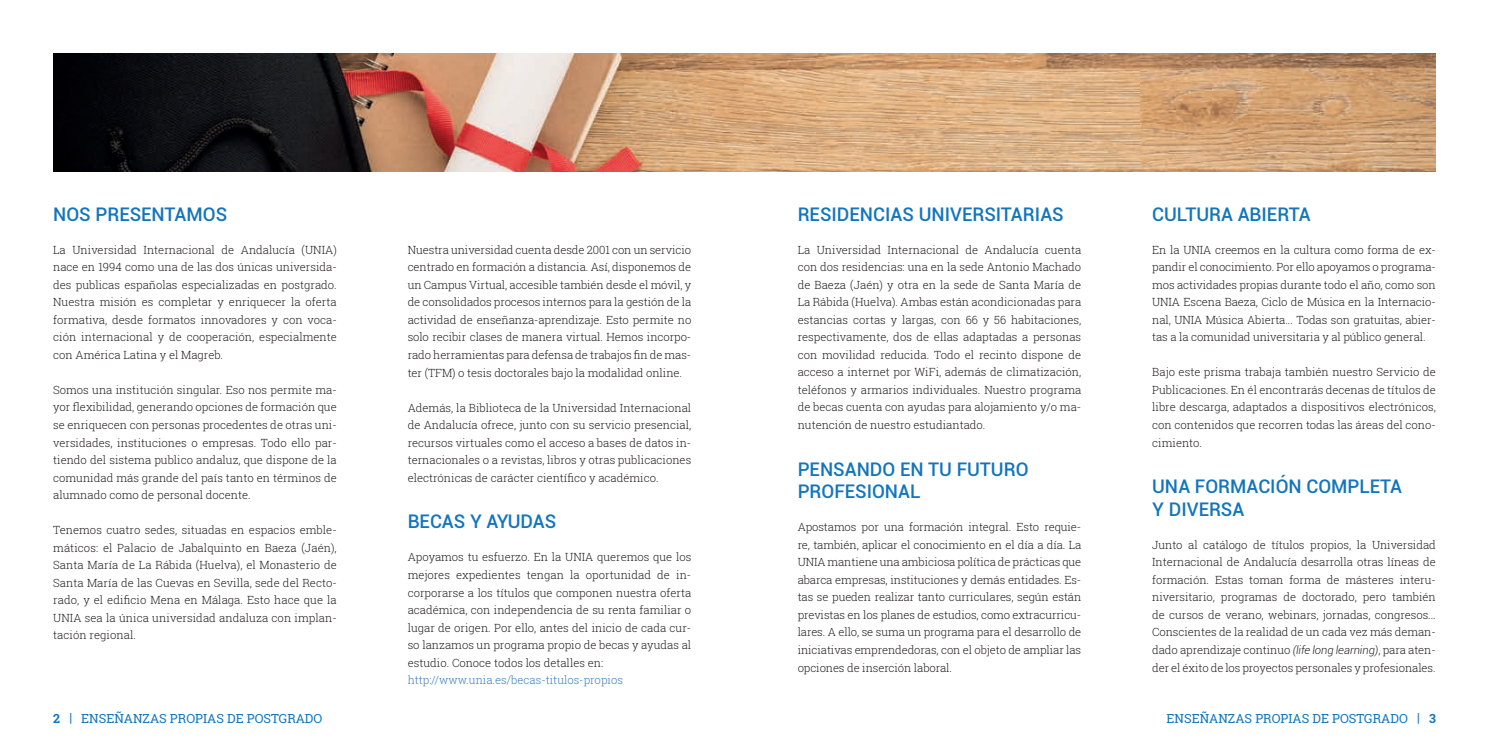
<style>
.page{position:relative;width:1489px;height:745px;background:#fff}
.page>*{position:absolute;margin:0;border:0;box-sizing:border-box;transform-origin:0 0}
.t1{font:500 18.75px/22.5px "Roboto";color:#1375bc}
.t2{font:12.5px "Roboto Slab";color:#1375bc}
.t3{font:300 11.25px/17.5px "Roboto Slab";color:#231f20;text-align:justify}
.t4{font:300 11.25px "Roboto Slab";color:#3c7ec1}
.s1{font-family:"Roboto";font-style:italic}
.s2{font-weight:700}
.s3{font-weight:500}
</style>
<div class="page">
<img style="left:53px;top:53px;width:1382px;height:118px">
<h1 class="t1" style="left:53px;top:202px;width:175px">NOS PRESENTAMOS</h1>
<h1 class="t1" style="left:1152px;top:202px;width:160px">CULTURA ABIERTA</h1>
<h1 class="t1" style="left:797px;top:202px;width:268px">RESIDENCIAS UNIVERSITARIAS</h1>
<p class="t3" style="left:53px;top:240px;width:285px">La Universidad Internacional de Andalucía (UNIA) nace en 1994 como una de las dos únicas universida&shy;des publicas españolas especializadas en postgrado.<br>Nuestra misión es completar y enriquecer la oferta formativa, desde formatos innovadores y con voca&shy;ción internacional y de cooperación, especialmente con América Latina y el Magreb.</p>
<p class="t3" style="left:53px;top:380px;width:285px">Somos una institución singular. Eso nos permite ma&shy;yor flexibilidad, generando opciones de formación que se enriquecen con personas procedentes de otras uni&shy;versidades, instituciones o empresas. Todo ello par&shy;tiendo del sistema publico andaluz, que dispone de la comunidad más grande del país tanto en términos de alumnado como de personal docente.</p>
<p class="t3" style="left:53px;top:520px;width:285px">Tenemos cuatro sedes, situadas en espacios emble&shy;máticos: el Palacio de Jabalquinto en Baeza (Jaén), Santa María de La Rábida (Huelva), el Monasterio de Santa María de las Cuevas en Sevilla, sede del Recto&shy;rado, y el edificio Mena en Málaga. Esto hace que la UNIA sea la única universidad andaluza con implan&shy;tación regional.</p>
<p class="t3" style="left:407px;top:240px;width:285px">Nuestra universidad cuenta desde 2001 con un servicio centrado en formación a distancia. Así, disponemos de un Campus Virtual, accesible también desde el móvil, y de consolidados procesos internos para la gestión de la actividad de enseñanza-aprendizaje. Esto permite no solo recibir clases de manera virtual. Hemos incorpo&shy;rado herramientas para defensa de trabajos fin de mas&shy;ter (TFM) o tesis doctorales bajo la modalidad online.</p>
<p class="t3" style="left:407px;top:398px;width:285px">Además, la Biblioteca de la Universidad Internacional de Andalucía ofrece, junto con su servicio presencial, recursos virtuales como el acceso a bases de datos in&shy;ternacionales o a revistas, libros y otras publicaciones electrónicas de carácter científico y académico.</p>
<h1 class="t1" style="left:407px;top:509px;width:150px">BECAS Y AYUDAS</h1>
<p class="t3" style="left:407px;top:548px;width:285px">Apoyamos tu esfuerzo. En la UNIA queremos que los mejores expedientes tengan la oportunidad de in&shy;corporarse a los títulos que componen nuestra oferta académica, con independencia de su renta familiar o lugar de origen. Por ello, antes del inicio de cada cur&shy;so lanzamos un programa propio de becas y ayudas al estudio. Conoce todos los detalles en:</p>
<p class="t4" style="left:407px;top:672px;width:217px">http://www.unia.es/becas-titulos-propios</p>
<p class="t3" style="left:797px;top:240px;width:285px">La Universidad Internacional de Andalucía cuenta con dos residencias: una en la sede Antonio Machado de Baeza (Jaén) y otra en la sede de Santa María de La Rábida (Huelva). Ambas están acondicionadas para estancias cortas y largas, con 66 y 56 habitaciones, respectivamente, dos de ellas adaptadas a personas con movilidad reducida. Todo el recinto dispone de acceso a internet por WiFi, además de climatización, teléfonos y armarios individuales. Nuestro programa de becas cuenta con ayudas para alojamiento y/o ma&shy;nutención de nuestro estudiantado.</p>
<h1 class="t1" style="left:797px;top:456px;width:232px">PENSANDO EN TU FUTURO<br>PROFESIONAL</h1>
<p class="t3" style="left:797px;top:518px;width:285px">Apostamos por una formación integral. Esto requie&shy;re, también, aplicar el conocimiento en el día a día. La UNIA mantiene una ambiciosa política de prácticas que abarca empresas, instituciones y demás entidades. Es&shy;tas se pueden realizar tanto curriculares, según están previstas en los planes de estudios, como extracurricu&shy;lares. A ello, se suma un programa para el desarrollo de iniciativas emprendedoras, con el objeto de ampliar las opciones de inserción laboral.</p>
<p class="t3" style="left:1152px;top:240px;width:285px">En la UNIA creemos en la cultura como forma de ex&shy;pandir el conocimiento. Por ello apoyamos o programa&shy;mos actividades propias durante todo el año, como son UNIA Escena Baeza, Ciclo de Música en la Internacio&shy;nal, UNIA Música Abierta... Todas son gratuitas, abier&shy;tas a la comunidad universitaria y al público general.</p>
<p class="t3" style="left:1152px;top:363px;width:285px">Bajo este prisma trabaja también nuestro Servicio de Publicaciones. En él encontrarás decenas de títulos de libre descarga, adaptados a dispositivos electrónicos, con contenidos que recorren todas las áreas del cono&shy;cimiento.</p>
<h1 class="t1" style="left:1152px;top:474px;width:251px">UNA FORMACIÓN COMPLETA<br>Y DIVERSA</h1>
<p class="t3" style="left:1152px;top:535px;width:285px">Junto al catálogo de títulos propios, la Universidad Internacional de Andalucía desarrolla otras líneas de formación. Estas toman forma de másteres interu&shy;niversitario, programas de doctorado, pero también de cursos de verano, webinars, jornadas, congresos...<br>Conscientes de la realidad de un cada vez más deman&shy;dado aprendizaje continuo <span class="s1">(life long learning)</span>, para aten&shy;der el éxito de los proyectos personales y profesionales.</p>
<p class="t2" style="left:53px;top:709px;width:271px"><span class="s2">2</span> <span class="s3">|</span> ENSEÑANZAS PROPIAS DE POSTGRADO</p>
<p class="t2" style="left:1166px;top:709px;width:271px">ENSEÑANZAS PROPIAS DE POSTGRADO <span class="s3">|</span> <span class="s2">3</span></p>
</div>
